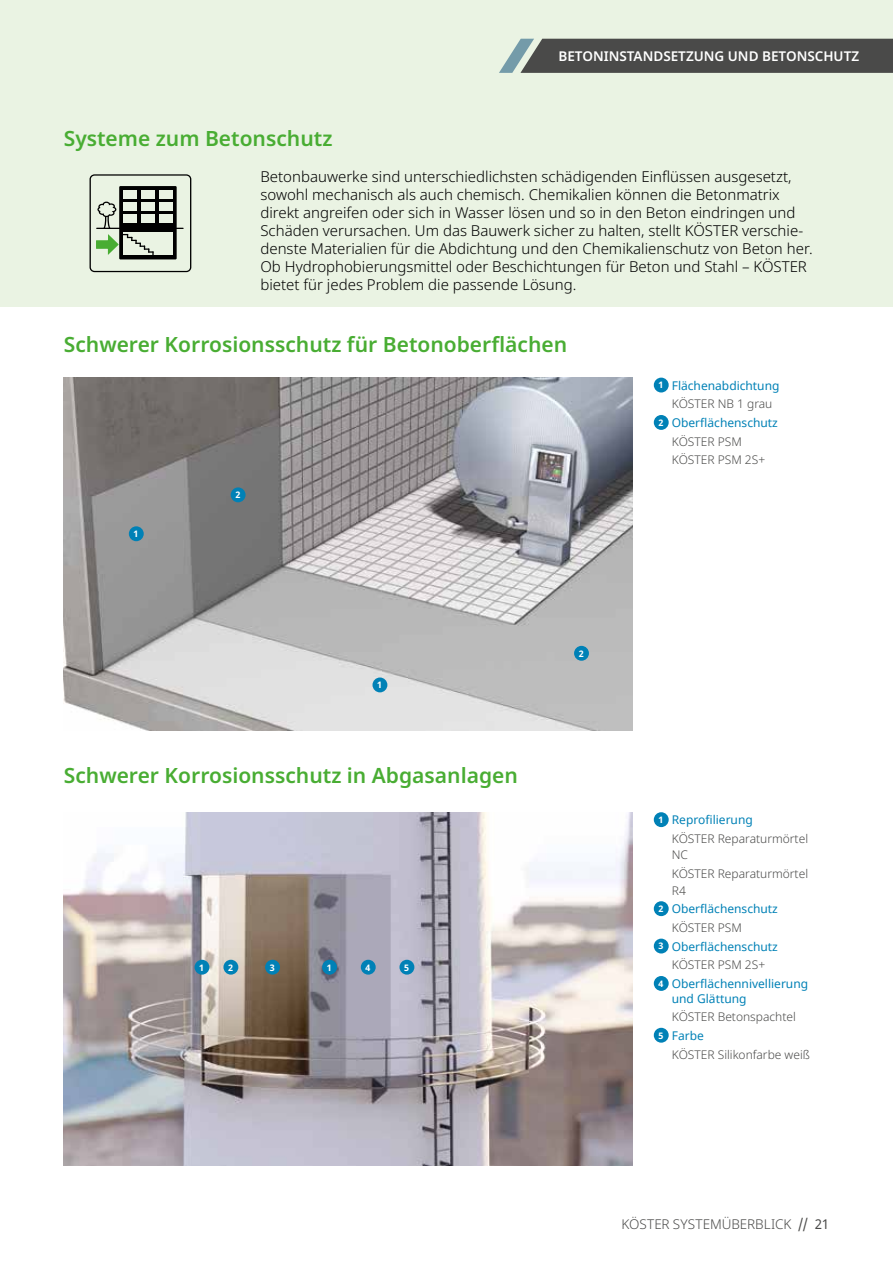
<style>
.page{position:relative;width:893px;height:1263px;background:#fff}
.page>*{position:absolute;margin:0;border:0;box-sizing:border-box;transform-origin:0 0}
.t1{font:600 21px "Noto Sans";color:#49ad33}
.t2{font:300 15px/18px "Noto Sans";color:#000}
.t3{font:600 13.5px "Noto Sans";color:#fff}
.t4{font:300 13.5px "Noto Sans";color:#4a4a49}
.t5{font:300 12px/18.6px "Noto Sans";color:#4a4a49}
.t6{font:12px "Noto Sans";color:#0081b6}
.t7{font:700 9px "Noto Sans";color:#fff}
.s1{font-weight:700;font-size:9px;color:#fff}
.s2{font-weight:400;color:#0081b6}
.s3{font-weight:400}
</style>
<div class="page">
<div style="left:0;top:0;width:893px;height:306px;background:#eaf3e3"></div>
<img style="left:64px;top:377px;width:568px;height:353px">
<div style="left:654px;top:378px;width:15px;height:14px;background:#0081b6;border-radius:50%"></div>
<div style="left:654px;top:415px;width:15px;height:15px;background:#0081b6;border-radius:50%"></div>
<div style="left:372px;top:677px;width:15px;height:15px;background:#0081b6;border-radius:50%"></div>
<div style="left:129px;top:526px;width:15px;height:15px;background:#0081b6;border-radius:50%"></div>
<div style="left:231px;top:487px;width:15px;height:15px;background:#0081b6;border-radius:50%"></div>
<div style="left:574px;top:646px;width:15px;height:15px;background:#0081b6;border-radius:50%"></div>
<svg style="left:90px;top:174px;width:101px;height:98px"></svg>
<img style="left:64px;top:812px;width:568px;height:353px">
<div style="left:195px;top:960px;width:14px;height:15px;background:#0081b6;border-radius:50%"></div>
<div style="left:322px;top:960px;width:15px;height:15px;background:#0081b6;border-radius:50%"></div>
<div style="left:361px;top:960px;width:15px;height:15px;background:#0081b6;border-radius:50%"></div>
<div style="left:399px;top:960px;width:15px;height:15px;background:#0081b6;border-radius:50%"></div>
<div style="left:223px;top:960px;width:15px;height:15px;background:#0081b6;border-radius:50%"></div>
<div style="left:265px;top:960px;width:15px;height:15px;background:#0081b6;border-radius:50%"></div>
<div style="left:654px;top:812px;width:15px;height:15px;background:#0081b6;border-radius:50%"></div>
<div style="left:654px;top:901px;width:15px;height:15px;background:#0081b6;border-radius:50%"></div>
<div style="left:654px;top:939px;width:15px;height:14px;background:#0081b6;border-radius:50%"></div>
<div style="left:654px;top:976px;width:15px;height:15px;background:#0081b6;border-radius:50%"></div>
<div style="left:654px;top:1028px;width:15px;height:15px;background:#0081b6;border-radius:50%"></div>
<svg style="left:499px;top:39px;width:394px;height:34px;background:#535554"></svg>
<p class="t3" style="left:558px;top:46px;width:302px">BETONINSTANDSETZUNG UND BETONSCHUTZ</p>
<h1 class="t1" style="left:64px;top:123px;width:270px">Systeme zum Betonschutz</h1>
<p class="t2" style="left:260px;top:168px;width:554px">Betonbauwerke sind unterschiedlichsten schädigenden Einflüssen ausgesetzt, sowohl mechanisch als auch chemisch. Chemikalien können die Betonmatrix direkt angreifen oder sich in Wasser lösen und so in den Beton eindringen und Schäden verursachen. Um das Bauwerk sicher zu halten, stellt KÖSTER verschie&shy;denste Materialien für die Abdichtung und den Chemikalienschutz von Beton her.<br>Ob Hydrophobierungsmittel oder Beschichtungen für Beton und Stahl – KÖSTER bietet für jedes Problem die passende Lösung.</p>
<h1 class="t1" style="left:64px;top:330px;width:505px">Schwerer Korrosionsschutz für Betonoberflächen</h1>
<p class="t7" style="left:134px;top:527px;width:6px">1</p>
<p class="t7" style="left:235px;top:489px;width:6px">2</p>
<p class="t7" style="left:377px;top:679px;width:6px">1</p>
<h1 class="t1" style="left:64px;top:761px;width:456px">Schwerer Korrosionsschutz in Abgasanlagen</h1>
<p class="t7" style="left:579px;top:647px;width:6px">2</p>
<p class="t7" style="left:199px;top:961px;width:6px">1</p>
<p class="t7" style="left:228px;top:961px;width:6px">2</p>
<p class="t7" style="left:270px;top:961px;width:6px">3</p>
<p class="t7" style="left:327px;top:961px;width:6px">1</p>
<p class="t7" style="left:365px;top:961px;width:6px">4</p>
<p class="t7" style="left:404px;top:961px;width:6px">5</p>
<p class="t6" style="left:658px;top:377px;width:123px"><span class="s1">1</span> Flächenabdichtung</p>
<p class="t5" style="left:672px;top:395px;width:102px">KÖSTER NB 1 grau</p>
<p class="t6" style="left:658px;top:414px;width:121px"><span class="s1">2</span> Oberflächenschutz</p>
<p class="t5" style="left:672px;top:432px;width:71px">KÖSTER PSM</p>
<p class="t5" style="left:672px;top:451px;width:95px">KÖSTER PSM 2S+</p>
<p class="t5" style="left:672px;top:811px;width:138px;text-indent:-13px"><span class="s1">1</span> <span class="s2">Reprofilierung<br></span>KÖSTER Reparaturmörtel</p>
<p class="t5" style="left:672px;top:846px;width:138px">NC<br>KÖSTER Reparaturmörtel</p>
<p class="t5" style="left:672px;top:881px;width:16px">R4</p>
<p class="t6" style="left:658px;top:901px;width:121px"><span class="s1">2</span> Oberflächenschutz</p>
<p class="t5" style="left:672px;top:918px;width:71px">KÖSTER PSM</p>
<p class="t6" style="left:658px;top:938px;width:121px"><span class="s1">3</span> Oberflächenschutz</p>
<p class="t5" style="left:672px;top:956px;width:95px">KÖSTER PSM 2S+</p>
<p class="t6" style="left:658px;top:975px;width:151px"><span class="s1">4</span> Oberflächennivellierung</p>
<p class="t6" style="left:672px;top:990px;width:76px">und Glättung</p>
<p class="t5" style="left:658px;top:1008px;width:139px;text-indent:13px">KÖSTER Betonspachtel<br><span class="s1">5</span> <span class="s2">Farbe</span></p>
<p class="t5" style="left:672px;top:1045px;width:140px">KÖSTER Silikonfarbe weiß</p>
<p class="t4" style="left:622px;top:1214px;width:209px">KÖSTER SYSTEMÜBERBLICK <span class="s3">// 21</span></p>
</div>
